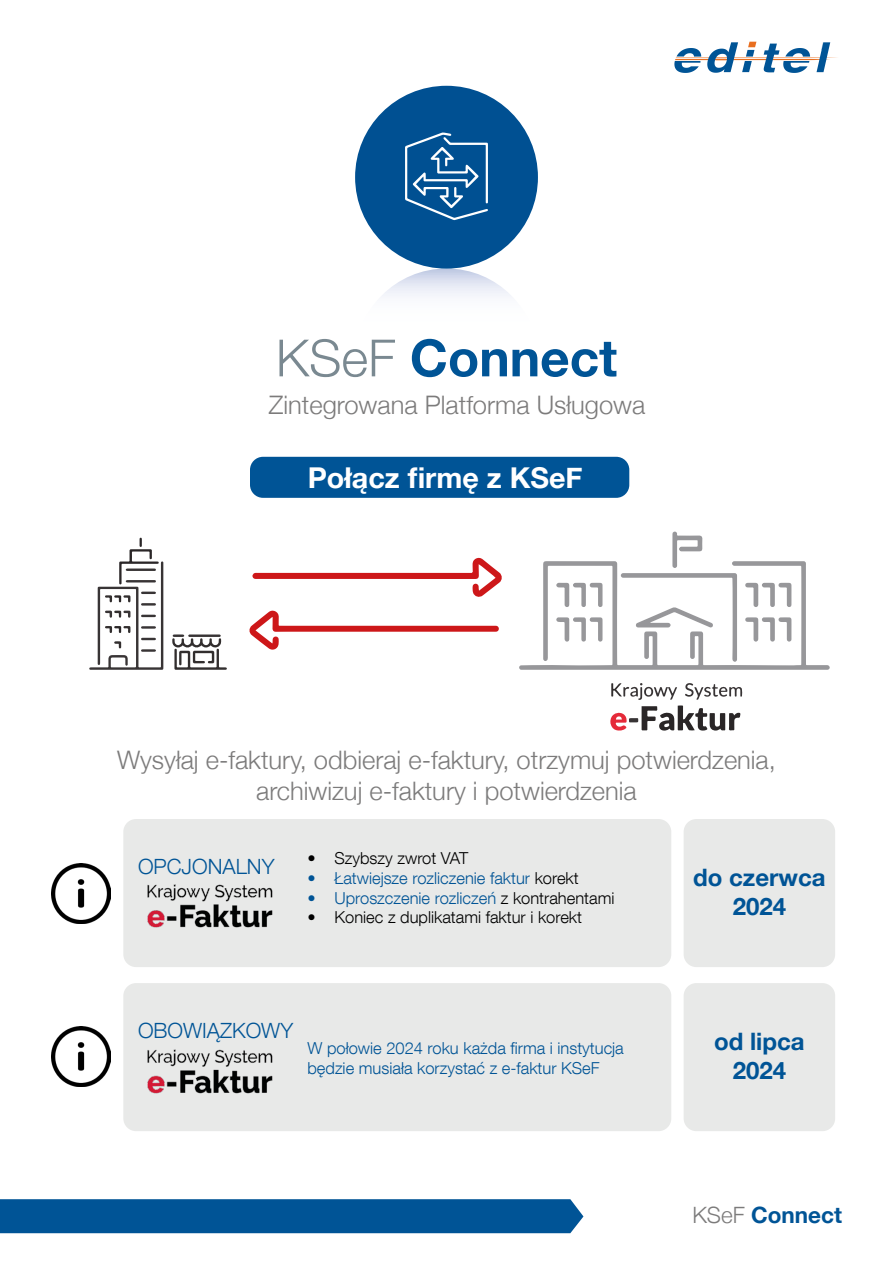
<style>
.page{position:relative;width:893px;height:1263px;background:#fff}
.page>*{position:absolute;margin:0;border:0;box-sizing:border-box;transform-origin:0 0}
.t1{font:700 51.3px "Helvetica Neue";color:#005496}
.t2{font:700 28.65px "Helvetica Neue";color:#fff}
.t3{font:300 25.5px/30.6px "Helvetica Neue";color:#7c7b7b;text-align:center}
.t4{font:700 24px/28.8px "Helvetica Neue";color:#005496;text-align:center}
.t5{font:700 22.5px "Helvetica Neue";color:#005496}
.t6{font:300 21px "Helvetica Neue LT Com";color:#005496}
.t7{font:300 16.5px/19.8px "Helvetica Neue LT Com";color:#005496}
.t8{font:300 16.5px "Helvetica Neue LT Com";color:#000}
.s1{font-family:"Helvetica Neue LT Com";font-weight:300;color:#7a8991}
.s2{color:#000}
.s3{font-weight:300;color:#7c7b7b}
</style>
<div class="page">
<div style="left:250px;top:457px;width:379px;height:41px;background:#005496;border-radius:13px"></div>
<svg style="left:355px;top:268px;width:183px;height:183px"></svg>
<div style="left:355px;top:86px;width:183px;height:183px;background:#005092;border-radius:50%"></div>
<svg style="left:674px;top:42px;width:163px;height:31px"></svg>
<div style="left:0;top:1199px;width:583px;height:34px;background:#005496"></div>
<svg style="left:405px;top:132px;width:83px;height:88px"></svg>
<svg style="left:172px;top:634px;width:55px;height:36px"></svg>
<svg style="left:89px;top:538px;width:74px;height:132px"></svg>
<svg style="left:252px;top:557px;width:250px;height:40px"></svg>
<svg style="left:249px;top:610px;width:250px;height:40px"></svg>
<svg style="left:519px;top:532px;width:311px;height:138px"></svg>
<svg style="left:610px;top:683px;width:132px;height:48px"></svg>
<div style="left:123px;top:983px;width:548px;height:148px;background:#e8e9e8;border-radius:13px"></div>
<div style="left:684px;top:983px;width:151px;height:148px;background:#e8e9e8;border-radius:13px"></div>
<div style="left:123px;top:819px;width:548px;height:148px;background:#e8e9e8;border-radius:13px"></div>
<div style="left:684px;top:819px;width:151px;height:148px;background:#e8e9e8;border-radius:13px"></div>
<img style="left:51px;top:863px;width:60px;height:60px">
<img style="left:51px;top:1027px;width:60px;height:60px">
<img style="left:147px;top:884px;width:126px;height:44px">
<img style="left:147px;top:1049px;width:126px;height:45px">
<h1 class="t1" style="left:276px;top:318px;width:343px"><span class="s1">KSeF</span> Connect</h1>
<h3 class="t3" style="left:269px;top:387px;width:378px">Zintegrowana Platforma Usługowa</h3>
<h2 class="t2" style="left:308px;top:455px;width:276px">Połącz firmę z KSeF</h2>
<h3 class="t3" style="left:117px;top:743px;width:660px">Wysyłaj e-faktury, odbieraj e-faktury, otrzymuj potwierdzenia, archiwizuj e-faktury i potwierdzenia</h3>
<p class="t6" style="left:138px;top:854px;width:138px">OPCJONALNY</p>
<p class="t8" style="left:307px;top:848px;width:162px">• Szybszy zwrot VAT</p>
<p class="t7" style="left:307px;top:868px;width:273px">• Łatwiejsze rozliczenie faktur <span class="s2">korekt</span></p>
<p class="t7" style="left:307px;top:887px;width:308px">• Uproszczenie rozliczeń <span class="s2">z kontrahentami</span></p>
<p class="t8" style="left:307px;top:907px;width:276px">• Koniec z duplikatami faktur i korekt</p>
<p class="t6" style="left:138px;top:1017px;width:157px">OBOWIĄZKOWY</p>
<p class="t7" style="left:307px;top:1037px;width:318px">W połowie 2024 roku każda firma i instytucja będzie musiała korzystać z e-faktur KSeF</p>
<h3 class="t4" style="left:693px;top:864px;width:134px">do czerwca<br>2024</h3>
<h3 class="t4" style="left:714px;top:1028px;width:92px">od lipca<br>2024</h3>
<h3 class="t5" style="left:692px;top:1197px;width:151px"><span class="s3">KSeF</span> Connect</h3>
</div>
